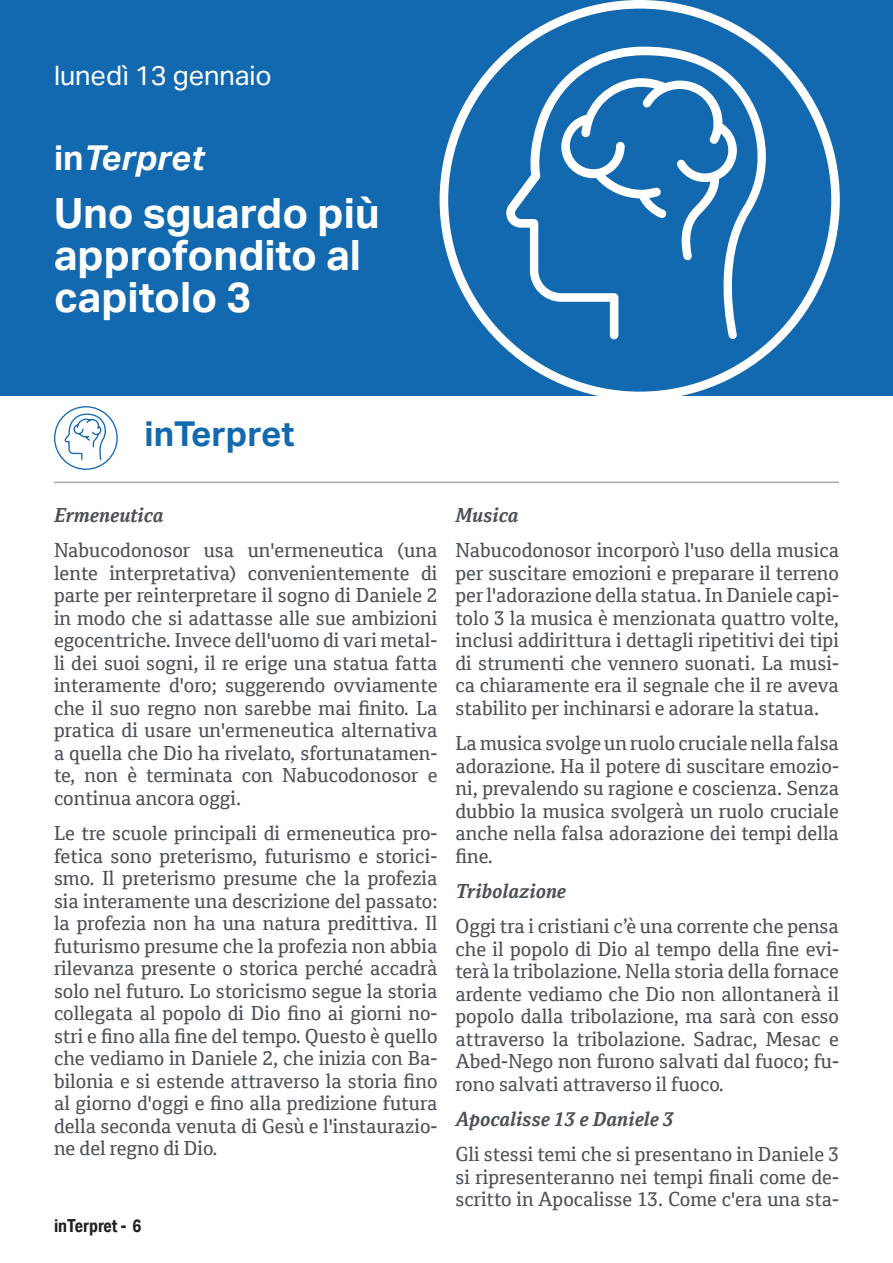
<style>
.page{position:relative;width:893px;height:1263px;background:#fff}
.page>*{position:absolute;margin:0;border:0;box-sizing:border-box;transform-origin:0 0}
.tit-giorno-02{font:700 42px/42px "Aktiv Grotesk";color:#fff}
.tit-sezione{font:700 34.5px "Aktiv Grotesk";color:#1369af}
.t1{font:italic 700 34.5px "Aktiv Grotesk";letter-spacing:-.005em;color:#fff}
.t2{font:27px "Aktiv Grotesk";color:#fff}
.t3{font:19.5px/22.5px "Cordale";color:#4b5157;text-align:justify}
.t4{font:italic 700 19.5px "Cordale W01";color:#4b5157}
.t5{font:700 18px "Aktiv Grotesk Cd";color:#231f20}
.s1{font-style:normal}
</style>
<div class="page">
<div style="left:0;top:0;width:893px;height:395px;background:#1369af"></div>
<svg style="left:440px;top:0;width:400px;height:395px"></svg>
<hr style="left:54px;top:482px;width:785px;height:1px;background:#4b5157">
<svg style="left:54px;top:406px;width:64px;height:64px"></svg>
<p class="t2" style="left:54px;top:59px;width:219px">lunedì 13 gennaio</p>
<p class="t1" style="left:54px;top:136px;width:151px"><span class="s1">in</span>Terpret</p>
<p class="tit-giorno-02" style="left:54px;top:192px;width:327px">Uno sguardo più approfondito al capitolo 3</p>
<p class="tit-sezione" style="left:144px;top:414px;width:151px">inTerpret</p>
<p class="t4" style="left:54px;top:503px;width:111px">Ermeneutica</p>
<p class="t3" style="left:54px;top:539px;width:385px">Nabucodonosor usa un'ermeneutica (una lente interpretativa) convenientemente di parte per reinterpretare il sogno di Daniele 2 in modo che si adattasse alle sue ambizioni egocentriche. Invece dell'uomo di vari metal&shy;li dei suoi sogni, il re erige una statua fatta interamente d'oro; suggerendo ovviamente che il suo regno non sarebbe mai finito. La pratica di usare un'ermeneutica alternativa a quella che Dio ha rivelato, sfortunatamen&shy;te, non è terminata con Nabucodonosor e continua ancora oggi.</p>
<p class="t3" style="left:54px;top:822px;width:385px">Le tre scuole principali di ermeneutica pro&shy;fetica sono preterismo, futurismo e storici&shy;smo. Il preterismo presume che la profezia sia interamente una descrizione del passato: la profezia non ha una natura predittiva. Il futurismo presume che la profezia non abbia rilevanza presente o storica perché accadrà solo nel futuro. Lo storicismo segue la storia collegata al popolo di Dio fino ai giorni no&shy;stri e fino alla fine del tempo. Questo è quello che vediamo in Daniele 2, che inizia con Ba&shy;bilonia e si estende attraverso la storia fino al giorno d'oggi e fino alla predizione futura della seconda venuta di Gesù e l'instaurazio&shy;ne del regno di Dio.</p>
<p class="t5" style="left:54px;top:1215px;width:89px">inTerpret - 6</p>
<p class="t4" style="left:455px;top:503px;width:65px">Musica</p>
<p class="t3" style="left:455px;top:539px;width:385px">Nabucodonosor incorporò l'uso della musica per suscitare emozioni e preparare il terreno per l'adorazione della statua. In Daniele capi&shy;tolo 3 la musica è menzionata quattro volte, inclusi addirittura i dettagli ripetitivi dei tipi di strumenti che vennero suonati. La musi&shy;ca chiaramente era il segnale che il re aveva stabilito per inchinarsi e adorare la statua.</p>
<p class="t3" style="left:455px;top:732px;width:385px">La musica svolge un ruolo cruciale nella falsa adorazione. Ha il potere di suscitare emozio&shy;ni, prevalendo su ragione e coscienza. Senza dubbio la musica svolgerà un ruolo cruciale anche nella falsa adorazione dei tempi della fine.</p>
<p class="t4" style="left:455px;top:879px;width:112px">Tribolazione</p>
<p class="t3" style="left:455px;top:915px;width:385px">Oggi tra i cristiani c’è una corrente che pensa che il popolo di Dio al tempo della fine evi&shy;terà la tribolazione. Nella storia della fornace ardente vediamo che Dio non allontanerà il popolo dalla tribolazione, ma sarà con esso attraverso la tribolazione. Sadrac, Mesac e Abed-Nego non furono salvati dal fuoco; fu&shy;rono salvati attraverso il fuoco.</p>
<p class="t4" style="left:455px;top:1107px;width:220px">Apocalisse 13 e Daniele 3</p>
<p class="t3" style="left:455px;top:1143px;width:385px">Gli stessi temi che si presentano in Daniele 3 si ripresenteranno nei tempi finali come de&shy;scritto in Apocalisse 13. Come c'era una sta-</p>
</div>
